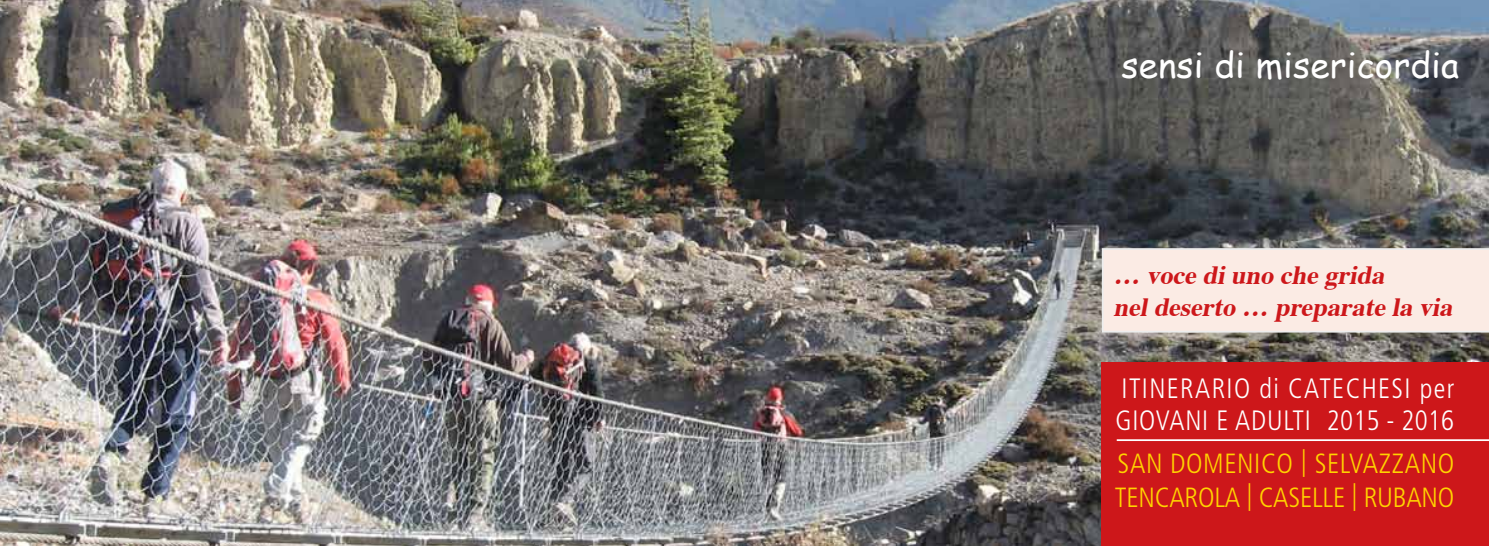
<style>
.page{position:relative;width:1489px;height:546px;background:#fff}
.page>*{position:absolute;margin:0;border:0;box-sizing:border-box;transform-origin:0 0}
.t1{font:35px "Comic Sans MS";letter-spacing:.005em;color:#fff}
.t2{font:300 condensed 28px/31.5px "Frutiger";letter-spacing:.03em;color:#fff}
.t3{font:300 condensed 27.82px/34.1px "Frutiger";letter-spacing:-.01em;color:#ffd300}
.t4{font:italic 700 26.25px/31.5px "Times";color:#cd171a}
</style>
<div class="page">
<img style="left:0;top:0;width:1488px;height:546px">
<div style="left:1101px;top:362px;width:387px;height:184px;background:#cd171a"></div>
<hr style="left:1116px;top:439px;width:372px;height:2px;background:#fff">
<div style="left:1101px;top:248px;width:387px;height:84px;background:#fbebe4"></div>
<p class="t1" style="left:1121px;top:39px;width:339px">sensi di misericordia</p>
<p class="t4" style="left:1113px;top:257px;width:348px">… vocediunochegrida neldeserto… preparatelavia</p>
<p class="t2" style="left:1115px;top:373px;width:340px">ITI NERARIO DI CATECHESI PER<br>GIOVANI E ADULTI 2015 - 2016</p>
<p class="t3" style="left:1114px;top:446px;width:341px">SAN DOMENICO | SELVAZZANO<br>TENCAROLA | CASELLE | RUBANO</p>
</div>
